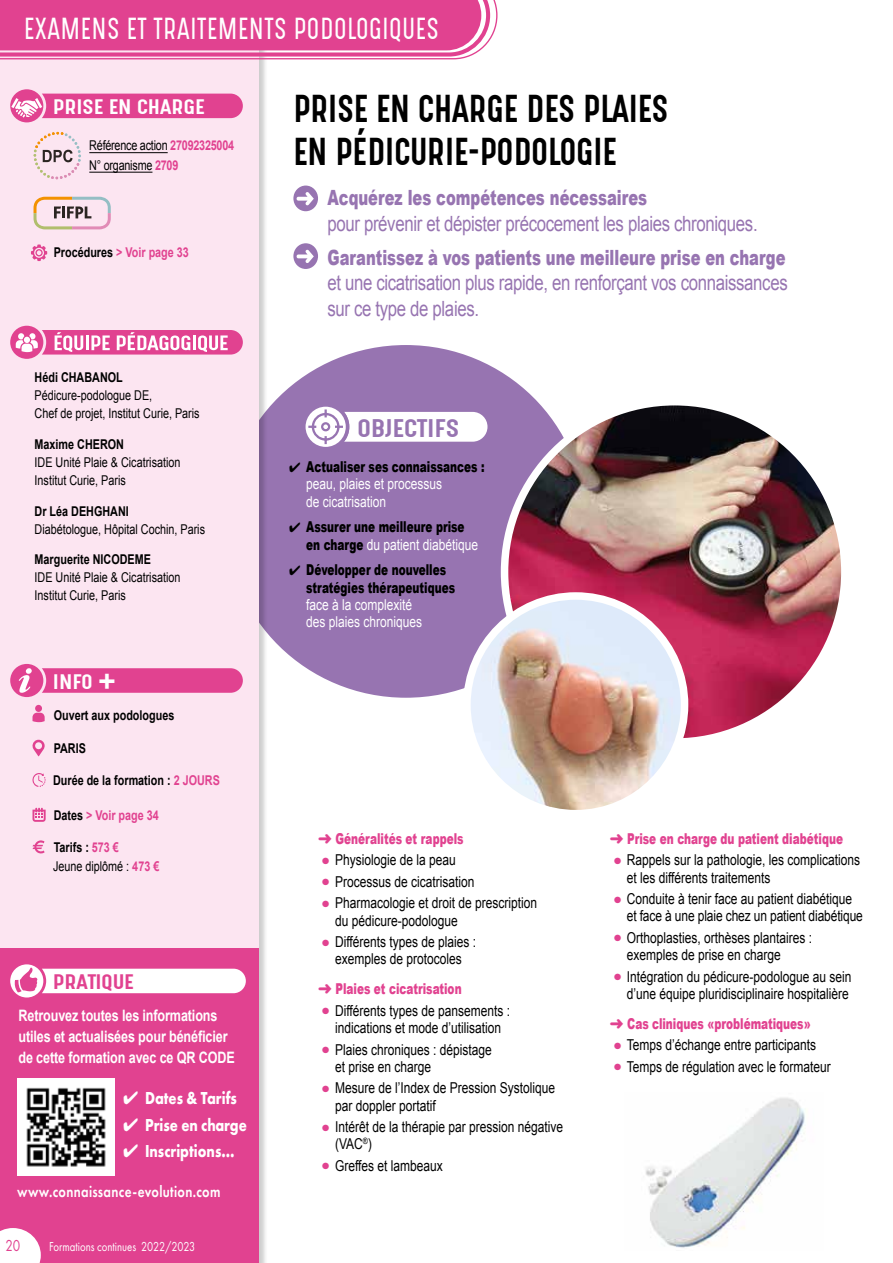
<style>
.page{position:relative;width:893px;height:1263px;background:#fff}
.page>*{position:absolute;margin:0;border:0;box-sizing:border-box;transform-origin:0 0}
.t1{font:33px/43.5px "Gotcha Gothic";color:#000}
.t2{font:300 25.8px "Gotcha Gothic";color:#fff}
.t3{font:21.6px "Gotcha Gothic";color:#9774b1;scale:1.25 1}
.t4{font:21px/25.5px "Arial";letter-spacing:-.02em;color:#9774b1;scale:.8 1}
.t5{font:900 21px "Arial";color:#9774b1;scale:.7 1}
.t6{font:700 18px "Futura PT";color:#fff;scale:.8 1}
.t7{font:17.85px "Gotcha Gothic";color:#fff;scale:1.25 1}
.t8{font:17.85px "Gotcha Gothic";color:#e14290;scale:1.25 1}
.t9{font:600 16.5px "Futura PT";letter-spacing:.025em;color:#fff;scale:.8 1}
.t10{font:16.5px "Futura PT";color:#e14290;scale:.8 1}
.t11{font:700 15.75px/21px "Arial";letter-spacing:-.01em;color:#fff;scale:.8 1}
.t12{font:15px/17.2px "Arial";color:#000;scale:.8 1}
.t13{font:900 15px "Arial";color:#e14290;scale:.7 1}
.t14{font:15px/17.2px "Arial";color:#fff;scale:.8 1}
.t15{font:900 15px/17.2px "Arial";color:#000;scale:.7 1}
.t16{font:13.5px/18px "Arial";color:#000;scale:.8 1}
.t17{font:700 13.5px "Arial";color:#000;scale:.8 1}
.t18{font:13.5px/19.5px "Arial";letter-spacing:-.02em;color:#000;scale:.8 1}
.t19{font:700 13.5px "Arial";color:#e14290;scale:.8 1}
.t20{font:13.5px "Futura PT";color:#fff;scale:.8 1}
.s1{font-weight:700;color:#e14290}
.s2{color:#000}
.s3{font-size:28.5px}
.s4{color:#e14290}
.s5{font-weight:900;color:#000}
.s6{font-weight:400;color:#fff}
</style>
<div class="page">
<div style="left:227px;top:345px;width:358px;height:353px;background:#9774b1;border-radius:50%"></div>
<img style="left:505px;top:405px;width:335px;height:332px">
<svg style="left:304px;top:405px;width:44px;height:44px"></svg>
<div style="left:302px;top:403px;width:47px;height:47px;border:4px solid #9774b1;border-radius:50%"></div>
<svg style="left:308px;top:409px;width:179px;height:35px"></svg>
<div style="left:0;top:0;width:268px;height:1263px;background:#000;opacity:.2"></div>
<div style="left:0;top:0;width:259px;height:1263px;background:#fce5f1"></div>
<div style="left:0;top:948px;width:259px;height:315px;background:#e14290"></div>
<svg style="left:0;top:0;width:497px;height:59px;background:#e35299"></svg>
<svg style="left:0;top:1228px;width:41px;height:35px"></svg>
<div style="left:10px;top:89px;width:33px;height:33px;background:#e14290;border-radius:50%"></div>
<svg style="left:11px;top:94px;width:232px;height:24px;background:#e34f98"></svg>
<div style="left:10px;top:964px;width:33px;height:33px;background:#fff;border-radius:50%"></div>
<svg style="left:15px;top:967px;width:231px;height:26px;background:#fae5f0"></svg>
<hr style="left:89px;top:172px;width:63px;height:1px;background:#000">
<hr style="left:89px;top:152px;width:79px;height:1px;background:#000">
<svg style="left:34px;top:197px;width:77px;height:32px"></svg>
<div style="left:10px;top:326px;width:33px;height:33px;background:#e14290;border-radius:50%"></div>
<svg style="left:16px;top:330px;width:227px;height:25px;background:#ea7db2"></svg>
<svg style="left:31px;top:244px;width:16px;height:17px"></svg>
<svg style="left:34px;top:132px;width:47px;height:47px"></svg>
<div style="left:293px;top:186px;width:25px;height:25px;background:#9774b1;border-radius:50%"></div>
<svg style="left:297px;top:192px;width:17px;height:13px"></svg>
<div style="left:293px;top:243px;width:25px;height:26px;background:#9774b1;border-radius:50%"></div>
<svg style="left:297px;top:250px;width:17px;height:13px"></svg>
<img style="left:467px;top:596px;width:218px;height:218px;border-radius:109px">
<div style="left:463px;top:592px;width:225px;height:225px;border:8px solid #fff;border-radius:50%"></div>
<img style="left:645px;top:1097px;width:160px;height:151px">
<svg style="left:42px;top:668px;width:201px;height:25px;background:#e24994"></svg>
<div style="left:10px;top:664px;width:33px;height:33px;background:#e14290;border-radius:50%"></div>
<svg style="left:19px;top:668px;width:13px;height:25px"></svg>
<svg style="left:32px;top:773px;width:14px;height:14px"></svg>
<svg style="left:33px;top:713px;width:12px;height:9px"></svg>
<div style="left:35px;top:705px;width:7px;height:7px;background:#e14290;border-radius:50%"></div>
<svg style="left:32px;top:740px;width:13px;height:16px"></svg>
<svg style="left:33px;top:840px;width:12px;height:14px"></svg>
<svg style="left:33px;top:808px;width:13px;height:14px"></svg>
<div style="left:17px;top:1078px;width:97px;height:97px;background:#fff"></div>
<img style="left:26px;top:1087px;width:80px;height:80px">
<h2 class="t2" style="left:24px;top:8px;width:417px">EXAMENS ET TRAITEMENTS PODOLOGIQUES</h2>
<p class="t7" style="left:53px;top:93px;width:123px">PRISE EN CHARGE</p>
<p class="t18" style="left:89px;top:136px;width:183px">Référence action <span class="s1">27092325004<br></span>N° organisme <span class="s1">2709</span></p>
<p class="t19" style="left:54px;top:244px;width:170px"><span class="s2">Procédures</span> &gt; Voir page 33</p>
<p class="t17" style="left:35px;top:368px;width:112px">Hédi CHABANOL</p>
<p class="t16" style="left:35px;top:386px;width:208px">Pédicure-podologue DE,<br>Chef de projet, Institut Curie, Paris</p>
<p class="t17" style="left:35px;top:435px;width:113px">Maxime CHERON</p>
<p class="t16" style="left:35px;top:453px;width:184px">IDE Unité Plaie &amp; Cicatrisation<br>Institut Curie, Paris</p>
<p class="t17" style="left:35px;top:502px;width:119px">Dr Léa DEHGHANI</p>
<p class="t16" style="left:35px;top:520px;width:215px">Diabétologue, Hôpital Cochin, Paris</p>
<p class="t17" style="left:35px;top:551px;width:147px">Marguerite NICODEME</p>
<p class="t16" style="left:35px;top:569px;width:184px">IDE Unité Plaie &amp; Cicatrisation<br>Institut Curie, Paris</p>
<p class="t7" style="left:53px;top:668px;width:52px">INFO <span class="s3">+</span></p>
<p class="t17" style="left:54px;top:707px;width:152px">Ouvert aux podologues</p>
<p class="t17" style="left:54px;top:740px;width:42px">PARIS</p>
<p class="t17" style="left:53px;top:771px;width:210px">Durée de la formation : <span class="s4">2 JOURS</span></p>
<p class="t19" style="left:54px;top:806px;width:133px"><span class="s2">Dates</span> &gt; Voir page 34</p>
<p class="t17" style="left:54px;top:838px;width:83px">Tarifs : <span class="s4">573 €</span></p>
<p class="t16" style="left:53px;top:857px;width:134px">Jeune diplômé : <span class="s1">473 €</span></p>
<p class="t8" style="left:53px;top:968px;width:66px">PRATIQUE</p>
<p class="t11" style="left:18px;top:1006px;width:272px">Retrouvez toutes les informations utiles et actualisées pour bénéficier de cette formation avec ce QR CODE</p>
<p class="t6" style="left:123px;top:1086px;width:144px">✔ Dates &amp; Tarifs</p>
<p class="t6" style="left:123px;top:1113px;width:156px">✔ Prise en charge</p>
<p class="t6" style="left:123px;top:1140px;width:141px">✔ Inscriptions…</p>
<p class="t9" style="left:17px;top:1181px;width:256px">www.connaissance-evolution.com</p>
<p class="t10" style="left:6px;top:1236px;width:20px">20</p>
<p class="t20" style="left:49px;top:1238px;width:184px">Formations continues 2022/2023</p>
<h1 class="t1" style="left:293px;top:86px;width:376px">PRISE EN CHARGE DES PLAIES<br>EN PÉDICURIE-PODOLOGIE</h1>
<h3 class="t5" style="left:327px;top:182px;width:458px">Acquérez les compétences nécessaires</h3>
<h3 class="t4" style="left:327px;top:211px;width:539px">pour prévenir et dépister précocement les plaies chroniques.</h3>
<h3 class="t5" style="left:327px;top:242px;width:656px">Garantissez à vos patients une meilleure prise en charge</h3>
<h3 class="t4" style="left:327px;top:270px;width:577px">et une cicatrisation plus rapide, en renforçant vos connaissances sur ce type de plaies.</h3>
<h3 class="t3" style="left:357px;top:411px;width:83px">OBJECTIFS</h3>
<p class="t14" style="left:306px;top:458px;width:225px;text-indent:-17px"><span class="s2">✔</span> <span class="s5">Actualiser ses connaissances : </span>peau, plaies et processus<br>de cicatrisation</p>
<p class="t15" style="left:306px;top:518px;width:247px;text-indent:-17px">✔ Assurer une meilleure prise en charge <span class="s6">du patient diabétique</span></p>
<p class="t15" style="left:306px;top:561px;width:214px;text-indent:-17px">✔ Développer de nouvelles stratégies thérapeutiques</p>
<p class="t14" style="left:306px;top:596px;width:147px">face à la complexité des plaies chroniques</p>
<p class="t13" style="left:318px;top:828px;width:210px">➜ Généralités et rappels</p>
<p class="t12" style="left:322px;top:852px;width:168px"><span class="s4">●</span> Physiologie de la peau</p>
<p class="t12" style="left:322px;top:873px;width:192px"><span class="s4">●</span> Processus de cicatrisation</p>
<p class="t12" style="left:335px;top:895px;width:254px;text-indent:-13px"><span class="s4">●</span> Pharmacologie et droit de prescription du pédicure-podologue</p>
<p class="t12" style="left:322px;top:933px;width:194px;text-align:center"><span class="s4">●</span> Différents types de plaies : exemples de protocoles</p>
<p class="t13" style="left:318px;top:978px;width:207px">➜ Plaies et cicatrisation</p>
<p class="t12" style="left:322px;top:1002px;width:236px;text-align:center"><span class="s4">●</span> Différents types de pansements : indications et mode d’utilisation</p>
<p class="t12" style="left:335px;top:1041px;width:197px;text-indent:-13px"><span class="s4">●</span> Plaies chroniques : dépistage et prise en charge</p>
<p class="t12" style="left:335px;top:1080px;width:277px;text-indent:-13px"><span class="s4">●</span> Mesure de l’Index de Pression Systolique par doppler portatif</p>
<p class="t12" style="left:335px;top:1118px;width:287px;text-indent:-13px"><span class="s4">●</span> Intérêt de la thérapie par pression négative (VAC<sup>®</sup>)</p>
<p class="t12" style="left:322px;top:1157px;width:152px"><span class="s4">●</span> Greffes et lambeaux</p>
<p class="t13" style="left:610px;top:828px;width:335px">➜ Prise en charge du patient diabétique</p>
<p class="t12" style="left:627px;top:852px;width:293px;text-indent:-13px"><span class="s4">●</span> Rappels sur la pathologie, les complications et les différents traitements</p>
<p class="t12" style="left:627px;top:890px;width:297px;text-indent:-13px"><span class="s4">●</span> Conduite à tenir face au patient diabétique et face à une plaie chez un patient diabétique</p>
<p class="t12" style="left:627px;top:929px;width:233px;text-indent:-13px"><span class="s4">●</span> Orthoplasties, orthèses plantaires : exemples de prise en charge</p>
<p class="t12" style="left:614px;top:968px;width:298px;text-align:right"><span class="s4">●</span> Intégration du pédicure-podologue au sein d’une équipe pluridisciplinaire hospitalière</p>
<p class="t13" style="left:610px;top:1013px;width:288px">➜ Cas cliniques «problématiques»</p>
<p class="t12" style="left:614px;top:1037px;width:254px"><span class="s4">●</span> Temps d’échange entre participants</p>
<p class="t12" style="left:614px;top:1058px;width:273px"><span class="s4">●</span> Temps de régulation avec le formateur</p>
</div>
